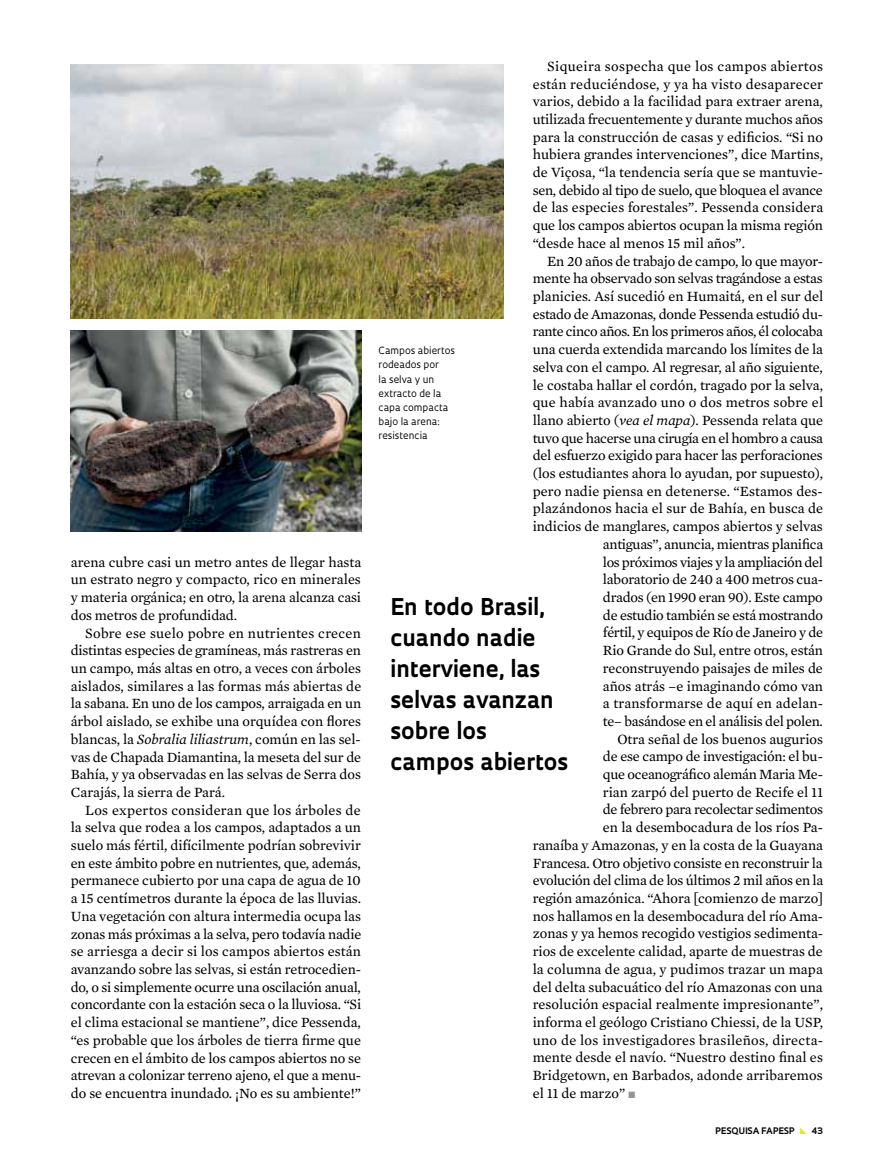
<style>
.page{position:relative;width:885px;height:1169px;background:#fff}
.page>*{position:absolute;margin:0;border:0;box-sizing:border-box;transform-origin:0 0}
.t1{font:700 22.5px/31px "Oculum";color:#000}
.t2{font:14.4px/17.7px "Mercury Text G2";letter-spacing:-.005em;color:#000;text-align:justify}
.t3{font:14.4px "Mercury Text G2";letter-spacing:-.025em;color:#000}
.t4{font:14.4px "Mercury Text G2";letter-spacing:-.03em;color:#000}
.t5{font:14.4px "Mercury Text G2";letter-spacing:.015em;color:#000}
.t6{font:14.4px "Mercury Text G2";letter-spacing:.02em;color:#000}
.t7{font:9.75px/14.1px "Oculum";color:#000}
.t8{font:700 8.7px "Oculum";letter-spacing:.005em;color:#000}
.s1{font-style:italic}
.s2{color:#939598}
</style>
<div class="page">
<img style="left:71px;top:64px;width:433px;height:255px">
<img style="left:71px;top:331px;width:290px;height:200px">
<p class="t2" style="left:71px;top:552px;width:292px">arena cubre casi un metro antes de llegar hasta un estrato negro y compacto, rico en minerales y materia orgánica; en otro, la arena alcanza casi dos metros de profundidad.</p>
<p class="t2" style="left:71px;top:623px;width:292px;text-indent:14px">Sobre ese suelo pobre en nutrientes crecen distintas especies de gramíneas, más rastreras en un campo, más altas en otro, a veces con árboles aislados, similares a las formas más abiertas de la sabana. En uno de los campos, arraigada en un árbol aislado, se exhibe una orquídea con flores blancas, la <span class="s1">Sobralia liliastrum</span>, común en las sel&shy;vas de Chapada Diamantina, la meseta del sur de Bahía, y ya observadas en las selvas de Serra dos Carajás, la sierra de Pará.</p>
<p class="t2" style="left:71px;top:800px;width:292px;text-indent:14px">Los expertos consideran que los árboles de la selva que rodea a los campos, adaptados a un suelo más fértil, difícilmente podrían sobrevivir en este ámbito pobre en nutrientes, que, además, permanece cubierto por una capa de agua de 10 a 15 centímetros durante la época de las lluvias.<br>Una vegetación con altura intermedia ocupa las zonas más próximas a la selva, pero todavía nadie se arriesga a decir si los campos abiertos están avanzando sobre las selvas, si están retrocedien&shy;do, o si simplemente ocurre una oscilación anual, concordante con la estación seca o la lluviosa. “Si el clima estacional se mantiene”, dice Pessenda, “es probable que los árboles de tierra firme que crecen en el ámbito de los campos abiertos no se atrevan a colonizar terreno ajeno, el que a menu&shy;do se encuentra inundado. ¡No es su ambiente!”</p>
<p class="t2" style="left:533px;top:56px;width:292px;text-indent:14px">Siqueira sospecha que los campos abiertos están reduciéndose, y ya ha visto desaparecer varios, debido a la facilidad para extraer arena, utilizada frecuentemente y durante muchos años para la construcción de casas y edificios. “Si no hubiera grandes intervenciones”, dice Martins, de Viçosa, “la tendencia sería que se mantuvie&shy;sen, debido al tipo de suelo, que bloquea el avance de las especies forestales”. Pessenda considera que los campos abiertos ocupan la misma región “desde hace al menos 15 mil años”.</p>
<p class="t2" style="left:547px;top:251px;width:277px">En 20 años de trabajo de campo, lo que mayor-</p>
<p class="t2" style="left:533px;top:269px;width:291px">mente ha observado son selvas tragándose a estas</p>
<p class="t2" style="left:533px;top:287px;width:292px">planicies. Así sucedió en Humaitá, en el sur del</p>
<p class="t2" style="left:533px;top:304px;width:292px">estado de Amazonas, donde Pessenda estudió du-</p>
<p class="t4" style="left:533px;top:321px;width:292px">rante cinco años. En los primeros años, él colocaba</p>
<p class="t2" style="left:533px;top:340px;width:292px">una cuerda extendida marcando los límites de la</p>
<p class="t2" style="left:533px;top:357px;width:292px">selva con el campo. Al regresar, al año siguiente,</p>
<p class="t2" style="left:533px;top:375px;width:292px">le costaba hallar el cordón, tragado por la selva,</p>
<p class="t5" style="left:533px;top:392px;width:292px">que había avanzado uno o dos metros sobre el</p>
<p class="t2" style="left:533px;top:410px;width:292px">llano abierto (<span class="s1">vea el mapa</span>). Pessenda relata que</p>
<p class="t3" style="left:533px;top:427px;width:292px">tuvo que hacerse una cirugía en el hombro a causa</p>
<p class="t2" style="left:533px;top:446px;width:292px">del esfuerzo exigido para hacer las perforaciones</p>
<p class="t2" style="left:533px;top:463px;width:292px">(los estudiantes ahora lo ayudan, por supuesto),</p>
<p class="t2" style="left:533px;top:481px;width:292px">pero nadie piensa en detenerse. “Estamos des-</p>
<p class="t2" style="left:533px;top:499px;width:292px">plazándonos hacia el sur de Bahía, en busca de</p>
<p class="t2" style="left:533px;top:517px;width:292px">indicios de manglares, campos abiertos y selvas</p>
<p class="t2" style="left:603px;top:534px;width:222px">antiguas”, anuncia, mientras planifica</p>
<p class="t4" style="left:603px;top:551px;width:222px">los próximos viajes y la ampliación del</p>
<p class="t2" style="left:603px;top:570px;width:222px">laboratorio de 240 a 400 metros cua-</p>
<p class="t2" style="left:603px;top:587px;width:221px">drados (en 1990 eran 90). Este campo</p>
<p class="t2" style="left:603px;top:605px;width:222px">de estudio también se está mostrando</p>
<p class="t3" style="left:603px;top:622px;width:222px">fértil, y equipos de Río de Janeiro y de</p>
<p class="t2" style="left:603px;top:640px;width:222px">Rio Grande do Sul, entre otros, están</p>
<p class="t2" style="left:603px;top:658px;width:221px">reconstruyendo paisajes de miles de</p>
<p class="t2" style="left:603px;top:676px;width:222px">años atrás –e imaginando cómo van</p>
<p class="t5" style="left:603px;top:693px;width:222px">a transformarse de aquí en adelan-</p>
<p class="t2" style="left:603px;top:711px;width:221px">te– basándose en el análisis del polen.</p>
<p class="t2" style="left:617px;top:729px;width:207px">Otra señal de los buenos augurios</p>
<p class="t2" style="left:603px;top:747px;width:222px">de ese campo de investigación: el bu-</p>
<p class="t2" style="left:603px;top:764px;width:222px">que oceanográfico alemán Maria Me-</p>
<p class="t2" style="left:603px;top:782px;width:222px">rian zarpó del puerto de Recife el 11</p>
<p class="t3" style="left:603px;top:799px;width:222px">de febrero para recolectar sedimentos</p>
<p class="t2" style="left:603px;top:817px;width:222px">en la desembocadura de los ríos Pa-</p>
<p class="t2" style="left:533px;top:835px;width:292px">ranaíba y Amazonas, y en la costa de la Guayana</p>
<p class="t2" style="left:533px;top:853px;width:291px">Francesa. Otro objetivo consiste en reconstruir la</p>
<p class="t2" style="left:533px;top:871px;width:292px">evolución del clima de los últimos 2 mil años en la</p>
<p class="t2" style="left:533px;top:888px;width:292px">región amazónica. “Ahora [comienzo de marzo]</p>
<p class="t2" style="left:533px;top:906px;width:292px">nos hallamos en la desembocadura del río Ama-</p>
<p class="t2" style="left:533px;top:924px;width:292px">zonas y ya hemos recogido vestigios sedimenta-</p>
<p class="t2" style="left:533px;top:941px;width:292px">rios de excelente calidad, aparte de muestras de</p>
<p class="t2" style="left:533px;top:959px;width:292px">la columna de agua, y pudimos trazar un mapa</p>
<p class="t2" style="left:533px;top:977px;width:292px">del delta subacuático del río Amazonas con una</p>
<p class="t2" style="left:533px;top:994px;width:292px">resolución espacial realmente impresionante”,</p>
<p class="t2" style="left:533px;top:1012px;width:292px">informa el geólogo Cristiano Chiessi, de la USP,</p>
<p class="t6" style="left:533px;top:1029px;width:292px">uno de los investigadores brasileños, directa-</p>
<p class="t2" style="left:533px;top:1047px;width:292px">mente desde el navío. “Nuestro destino final es</p>
<p class="t2" style="left:533px;top:1065px;width:291px">Bridgetown, en Barbados, adonde arribaremos</p>
<p class="t2" style="left:533px;top:1083px;width:104px">el 11 de marzo” <span class="s2">■</span></p>
<p class="t7" style="left:379px;top:343px;width:78px">Campos abiertos rodeados por<br>la selva y un extracto de la capa compacta bajo la arena: resistencia</p>
<h1 class="t1" style="left:390px;top:590px;width:179px">En todo Brasil, cuando nadie interviene, las selvas avanzan sobre los campos abiertos</h1>
<p class="t8" style="left:715px;top:1124px;width:81px">PESQUISA FAPESP</p>
<p class="t8" style="left:811px;top:1124px;width:13px">43</p>
</div>
